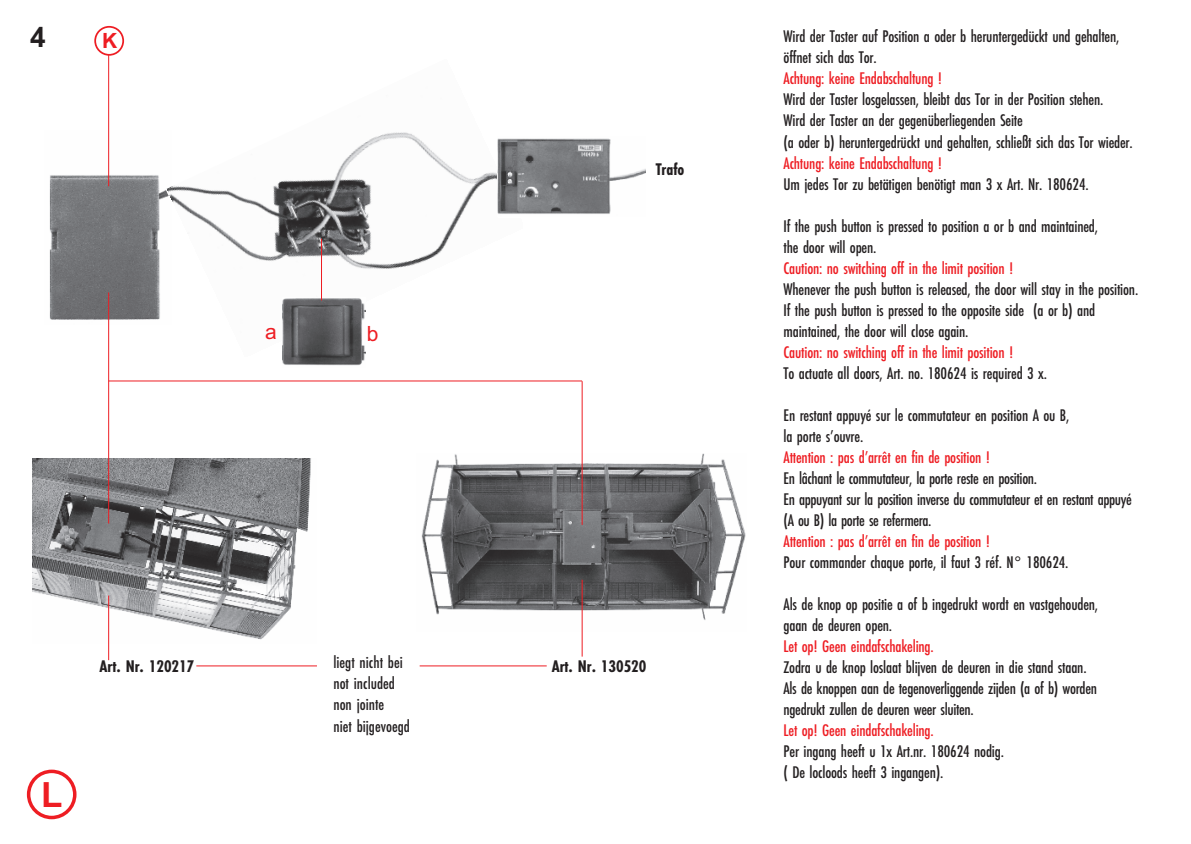
<style>
.page{position:relative;width:1191px;height:844px;background:#fff}
.page>*{position:absolute;margin:0;border:0;box-sizing:border-box;transform-origin:0 0}
.t1{font:700 35px "Arial";color:#ee1d23}
.t2{font:700 28px "Arial";color:#231f20}
.t3{font:21px "Arial";color:#ee1d23}
.t4{font:700 21px "Arial";color:#ee1d23}
.t5{font:17.5px/21px "Futura EF Medium Con";letter-spacing:-.01em;color:#231f20}
.t6{font:17.5px "Futura EF Medium Con";letter-spacing:-.01em;color:#ee1d23}
.t7{font:17.5px "Futura EF Bold Con";color:#231f20}
</style>
<div class="page">
<img style="left:49px;top:131px;width:117px;height:193px">
<img style="left:167px;top:132px;width:331px;height:222px">
<svg style="left:27px;top:769px;width:49px;height:50px"></svg>
<hr style="left:108px;top:55px;width:1px;height:131px;background:#ee1d23">
<hr style="left:196px;top:665px;width:121px;height:1px;background:#ee1d23">
<hr style="left:420px;top:665px;width:127px;height:1px;background:#ee1d23">
<hr style="left:109px;top:380px;width:473px;height:1px;background:#ee1d23">
<svg style="left:94px;top:26px;width:30px;height:30px"></svg>
<img style="left:33px;top:458px;width:278px;height:185px">
<img style="left:282px;top:297px;width:83px;height:69px">
<img style="left:421px;top:453px;width:325px;height:178px">
<hr style="left:321px;top:239px;width:1px;height:61px;background:#ee1d23">
<hr style="left:108px;top:292px;width:1px;height:231px;background:#ee1d23">
<hr style="left:108px;top:595px;width:1px;height:65px;background:#ee1d23">
<hr style="left:581px;top:381px;width:1px;height:143px;background:#ee1d23">
<hr style="left:581px;top:579px;width:1px;height:77px;background:#ee1d23">
<img style="left:498px;top:138px;width:147px;height:76px">
<h2 class="t2" style="left:30px;top:21px;width:17px">4</h2>
<p class="t5" style="left:783px;top:27px;width:337px">Wird der Taster auf Position a oder b heruntergedückt und gehalten, öffnet sich das Tor.</p>
<p class="t6" style="left:783px;top:72px;width:160px">Achtung: keine Endabschaltung !</p>
<p class="t5" style="left:783px;top:90px;width:351px">Wird der Taster losgelassen, bleibt das Tor in der Position stehen.<br>Wird der Taster an der gegenüberliegenden Seite<br>(a oder b) heruntergedrückt und gehalten, schließt sich das Tor wieder.</p>
<p class="t6" style="left:783px;top:156px;width:160px">Achtung: keine Endabschaltung !</p>
<p class="t5" style="left:783px;top:174px;width:307px">Um jedes Tor zu betätigen benötigt man 3 x Art. Nr. 180624.</p>
<p class="t5" style="left:783px;top:216px;width:316px">If the push button is pressed to position a or b and maintained, the door will open.</p>
<p class="t6" style="left:783px;top:261px;width:231px">Caution: no switching off in the limit position !</p>
<p class="t5" style="left:783px;top:279px;width:356px">Whenever the push button is released, the door will stay in the position.<br>If the push button is pressed to the opposite side (a or b) and maintained, the door will close again.</p>
<p class="t6" style="left:783px;top:345px;width:231px">Caution: no switching off in the limit position !</p>
<p class="t5" style="left:783px;top:363px;width:265px">To actuate all doors, Art. no. 180624 is required 3 x.</p>
<p class="t5" style="left:783px;top:405px;width:287px">En restant appuyé sur le commutateur en position A ou B, la porte s’ouvre.</p>
<p class="t6" style="left:783px;top:450px;width:208px">Attention : pas d’arrêt en fin de position !</p>
<p class="t5" style="left:783px;top:468px;width:350px">En lâchant le commutateur, la porte reste en position.<br>En appuyant sur la position inverse du commutateur et en restant appuyé (A ou B) la porte se refermera.</p>
<p class="t6" style="left:783px;top:534px;width:208px">Attention : pas d’arrêt en fin de position !</p>
<p class="t5" style="left:783px;top:552px;width:286px">Pour commander chaque porte, il faut 3 réf. N° 180624.</p>
<p class="t5" style="left:783px;top:594px;width:316px">Als de knop op positie a of b ingedrukt wordt en vastgehouden, gaan de deuren open.</p>
<p class="t6" style="left:783px;top:639px;width:152px">Let op! Geen eindafschakeling.</p>
<p class="t5" style="left:783px;top:657px;width:315px">Zodra u de knop loslaat blijven de deuren in die stand staan.<br>Als de knoppen aan de tegenoverliggende zijden (a of b) worden ngedrukt zullen de deuren weer sluiten.</p>
<p class="t6" style="left:783px;top:723px;width:152px">Let op! Geen eindafschakeling.</p>
<p class="t5" style="left:783px;top:741px;width:222px">Per ingang heeft u 1x Art.nr. 180624 nodig. ( De locloods heeft 3 ingangen).</p>
<h1 class="t1" style="left:41px;top:773px;width:23px">L</h1>
<p class="t4" style="left:102px;top:28px;width:17px">K</p>
<p class="t7" style="left:655px;top:162px;width:30px">Trafo</p>
<p class="t3" style="left:265px;top:319px;width:13px">a</p>
<p class="t3" style="left:367px;top:321px;width:13px">b</p>
<p class="t5" style="left:333px;top:653px;width:78px">liegt nicht bei not included non jointe<br>niet bijgevoegd</p>
<p class="t7" style="left:100px;top:659px;width:96px">Art. Nr. 120217</p>
<p class="t7" style="left:551px;top:659px;width:96px">Art. Nr. 130520</p>
</div>
